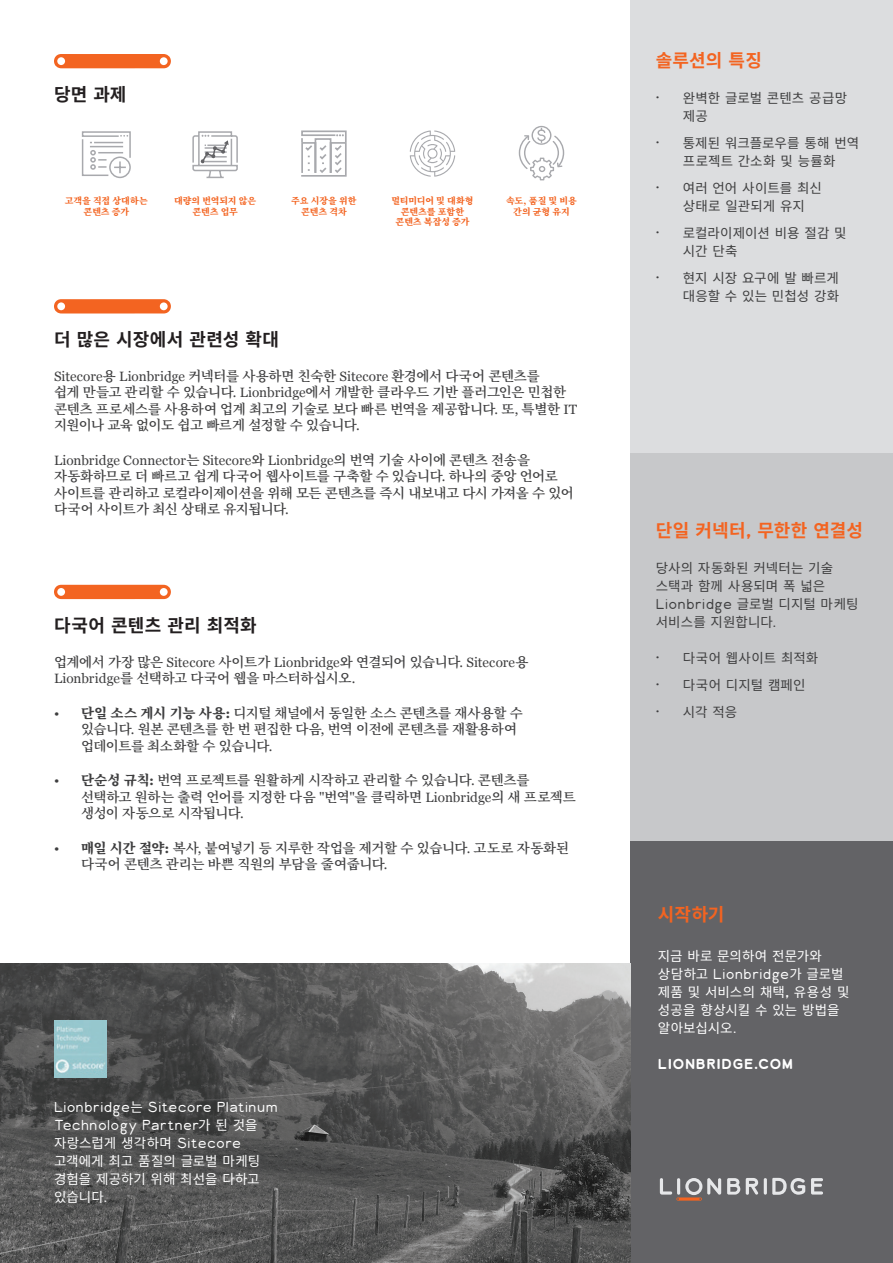
<style>
.page{position:relative;width:893px;height:1263px;background:#fff}
.page>*{position:absolute;margin:0;border:0;box-sizing:border-box;transform-origin:0 0}
.Lion_Section_Title{font:700 18px "Noto Sans CJ Kkr";letter-spacing:.015em;color:#231f20}
.Lion_Callout_Title{font:700 18px "Noto Sans CJ Kkr";letter-spacing:.005em;color:#f36421}
.Lion_Body{font:600 13.5px/16.5px "Noto Serif CJ Kkr";letter-spacing:-.025em;color:#3e3e3f}
.Lion_Callout_Bullets{font:13.5px/18px "Noto Sans CJ Kkr";color:#3e3e3f}
.Lion_Contact_Us{font:300 13.5px/18px "Lionbridge Sans";letter-spacing:.025em;color:#fff}
.Lion_Contact_Us-2{font:13.5px/18px "Noto Sans CJ Kkr";color:#fff}
.Lion_Contact_Us-3{font:700 13.5px "Lionbridge Sans";letter-spacing:.035em;color:#fff}
.t1{font:900 9px/10.5px "Noto Serif CJ Kkr";letter-spacing:-.005em;color:#f36421;text-align:center}
.s1{font-family:"Georgia";font-weight:700}
.s2{font-family:"Georgia";font-weight:400}
.s3{font-weight:900}
.s4{font-family:"Noto Sans CJ Kkr";font-weight:400}
.s5{font-family:"Lionbridge Sans";font-weight:300}
.s6{font-family:"Lionbridge Sans"}
</style>
<div class="page">
<div style="left:631px;top:452px;width:262px;height:390px;background:#c7c8ca"></div>
<div style="left:631px;top:842px;width:262px;height:421px;background:#636366"></div>
<svg style="left:54px;top:585px;width:117px;height:14px;background:#f37033"></svg>
<svg style="left:54px;top:299px;width:117px;height:14px;background:#f47236"></svg>
<svg style="left:727px;top:1178px;width:13px;height:16px"></svg>
<svg style="left:746px;top:1178px;width:12px;height:17px"></svg>
<svg style="left:660px;top:1178px;width:61px;height:22px"></svg>
<svg style="left:764px;top:1178px;width:41px;height:17px"></svg>
<svg style="left:811px;top:1178px;width:12px;height:16px"></svg>
<div style="left:631px;top:0;width:262px;height:452px;background:#dcdddf"></div>
<img style="left:0;top:963px;width:631px;height:300px">
<img style="left:54px;top:1021px;width:52px;height:56px">
<svg style="left:54px;top:54px;width:117px;height:14px;background:#f37033"></svg>
<svg style="left:81px;top:131px;width:50px;height:48px"></svg>
<svg style="left:301px;top:130px;width:46px;height:47px"></svg>
<svg style="left:519px;top:126px;width:45px;height:54px"></svg>
<svg style="left:192px;top:131px;width:46px;height:48px"></svg>
<svg style="left:410px;top:130px;width:45px;height:47px"></svg>
<p class="Lion_Section_Title" style="left:54px;top:84px;width:74px">당면 과제</p>
<p class="t1" style="left:65px;top:196px;width:85px">고객을 직접 상대하는 콘텐츠 증가</p>
<p class="t1" style="left:174px;top:196px;width:84px">대량의 번역되지 않은 콘텐츠 업무</p>
<p class="t1" style="left:291px;top:196px;width:67px">주요 시장을 위한 콘텐츠 격차</p>
<p class="t1" style="left:392px;top:196px;width:83px">멀티미디어 및 대화형 콘텐츠를 포함한 콘텐츠 복잡성 증가</p>
<p class="t1" style="left:506px;top:196px;width:72px">속도<span class="s1">,</span> 품질 및 비용 간의 균형 유지</p>
<p class="Lion_Section_Title" style="left:54px;top:329px;width:227px">더 많은 시장에서 관련성 확대</p>
<p class="Lion_Body" style="left:54px;top:368px;width:525px"><span class="s2">Sitecore</span>용 <span class="s2">Lionbridge</span> 커넥터를 사용하면 친숙한 <span class="s2">Sitecore</span> 환경에서 다국어 콘텐츠를<br>쉽게 만들고 관리할 수 있습니다<span class="s2">. Lionbridge</span>에서 개발한 클라우드 기반 플러그인은 민첩한 콘텐츠 프로세스를 사용하여 업계 최고의 기술로 보다 빠른 번역을 제공합니다<span class="s2">.</span> 또<span class="s2">,</span> 특별한 <span class="s2">IT </span>지원이나 교육 없이도 쉽고 빠르게 설정할 수 있습니다<span class="s2">.</span></p>
<p class="Lion_Body" style="left:54px;top:452px;width:521px"><span class="s2">Lionbridge Connector</span>는 <span class="s2">Sitecore</span>와 <span class="s2">Lionbridge</span>의 번역 기술 사이에 콘텐츠 전송을 자동화하므로 더 빠르고 쉽게 다국어 웹사이트를 구축할 수 있습니다<span class="s2">.</span> 하나의 중앙 언어로 사이트를 관리하고 로컬라이제이션을 위해 모든 콘텐츠를 즉시 내보내고 다시 가져올 수 있어 다국어 사이트가 최신 상태로 유지됩니다<span class="s2">.</span></p>
<p class="Lion_Section_Title" style="left:54px;top:615px;width:204px">다국어 콘텐츠 관리 최적화</p>
<p class="Lion_Body" style="left:54px;top:654px;width:476px">업계에서 가장 많은 <span class="s2">Sitecore</span> 사이트가 <span class="s2">Lionbridge</span>와 연결되어 있습니다<span class="s2">. Sitecore</span>용<br><span class="s2">Lionbridge</span>를 선택하고 다국어 웹을 마스터하십시오<span class="s2">.</span></p>
<p class="Lion_Body" style="left:81px;top:705px;width:443px;text-indent:-27px"><span class="s2">•</span> <span class="s3">단일 소스 게시 기능 사용</span><span class="s1">:</span> 디지털 채널에서 동일한 소스 콘텐츠를 재사용할 수 있습니다<span class="s2">.</span> 원본 콘텐츠를 한 번 편집한 다음<span class="s2">,</span> 번역 이전에 콘텐츠를 재활용하여 업데이트를 최소화할 수 있습니다<span class="s2">.</span></p>
<p class="Lion_Body" style="left:81px;top:772px;width:496px;text-indent:-27px"><span class="s2">•</span> <span class="s3">단순성 규칙</span><span class="s1">:</span> 번역 프로젝트를 원활하게 시작하고 관리할 수 있습니다<span class="s2">.</span> 콘텐츠를 선택하고 원하는 출력 언어를 지정한 다음 <span class="s2">"</span>번역<span class="s2">"</span>을 클릭하면 <span class="s2">Lionbridge</span>의 새 프로젝트 생성이 자동으로 시작됩니다<span class="s2">.</span></p>
<p class="Lion_Body" style="left:81px;top:840px;width:490px;text-indent:-27px"><span class="s2">•</span> <span class="s3">매일 시간 절약</span><span class="s1">:</span> 복사<span class="s2">,</span> 붙여넣기 등 지루한 작업을 제거할 수 있습니다<span class="s2">.</span> 고도로 자동화된 다국어 콘텐츠 관리는 바쁜 직원의 부담을 줄여줍니다<span class="s2">.</span></p>
<p class="Lion_Contact_Us" style="left:54px;top:1098px;width:225px">Lionbridge<span class="s4">는</span> Sitecore Platinum<br>Technology Partner<span class="s4">가 된 것을 자랑스럽게 생각하며</span> Sitecore <span class="s4">고객에게 최고 품질의 글로벌 마케팅 경험을 제공하기 위해 최선을 다하고 있습니다</span>.</p>
<p class="Lion_Callout_Title" style="left:656px;top:50px;width:108px">솔루션의 특징</p>
<p class="Lion_Callout_Bullets" style="left:683px;top:90px;width:166px;text-indent:-27px"><span class="s5">•</span> 완벽한 글로벌 콘텐츠 공급망 제공</p>
<p class="Lion_Callout_Bullets" style="left:656px;top:135px;width:205px;text-align:center"><span class="s5">•</span> 통제된 워크플로우를 통해 번역 프로젝트 간소화 및 능률화</p>
<p class="Lion_Callout_Bullets" style="left:683px;top:180px;width:140px;text-indent:-27px"><span class="s5">•</span> 여러 언어 사이트를 최신 상태로 일관되게 유지</p>
<p class="Lion_Callout_Bullets" style="left:683px;top:225px;width:165px;text-indent:-27px"><span class="s5">•</span> 로컬라이제이션 비용 절감 및 시간 단축</p>
<p class="Lion_Callout_Bullets" style="left:656px;top:270px;width:185px;text-align:right"><span class="s5">•</span> 현지 시장 요구에 발 빠르게 대응할 수 있는 민첩성 강화</p>
<p class="Lion_Callout_Title" style="left:656px;top:520px;width:209px">단일 커넥터<span class="s6">,</span> 무한한 연결성</p>
<p class="Lion_Callout_Bullets" style="left:656px;top:559px;width:204px">당사의 자동화된 커넥터는 기술 스택과 함께 사용되며 폭 넓은<br><span class="s5">Lionbridge</span> 글로벌 디지털 마케팅 서비스를 지원합니다<span class="s5">.</span></p>
<p class="Lion_Callout_Bullets" style="left:656px;top:649px;width:164px"><span class="s5">•</span> 다국어 웹사이트 최적화</p>
<p class="Lion_Callout_Bullets" style="left:656px;top:676px;width:151px"><span class="s5">•</span> 다국어 디지털 캠페인</p>
<p class="Lion_Callout_Bullets" style="left:656px;top:703px;width:83px"><span class="s5">•</span> 시각 적응</p>
<p class="Lion_Callout_Title" style="left:658px;top:905px;width:68px">시작하기</p>
<p class="Lion_Contact_Us-2" style="left:658px;top:947px;width:193px">지금 바로 문의하여 전문가와 상담하고 <span class="s5">Lionbridge</span>가 글로벌 제품 및 서비스의 채택<span class="s5">,</span> 유용성 및 성공을 향상시킬 수 있는 방법을 알아보십시오<span class="s5">.</span></p>
<p class="Lion_Contact_Us-3" style="left:658px;top:1054px;width:136px">LIONBRIDGE.COM</p>
</div>
